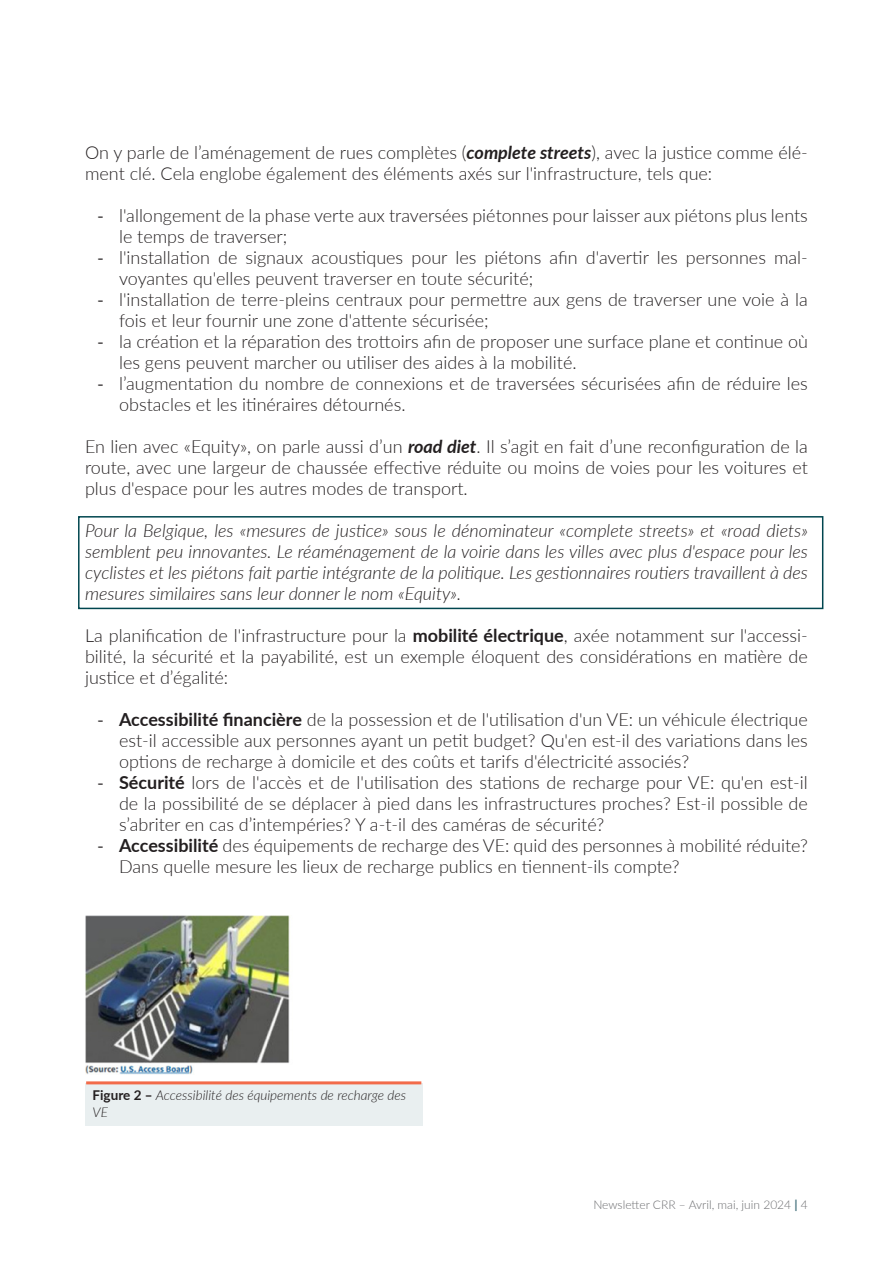
<style>
.page{position:relative;width:893px;height:1263px;background:#fff}
.page>*{position:absolute;margin:0;border:0;box-sizing:border-box;transform-origin:0 0}
.texte{font:300 18px/21px "Lato";color:#231f20}
.texte-2{font:italic 300 18px/21px "Lato";color:#231f20;text-align:justify}
.legend{font:italic 300 13.5px/16.5px "Lato";color:#231f20}
.t1{font:300 12px "Lato";color:#6c6d70}
.s1{font-weight:700;font-style:italic}
.s2{font-family:"Myriad Pro";font-weight:400}
.s3{font-weight:700}
.s4{font-weight:700;font-style:normal}
.s5{font-weight:800;color:#507b85}
</style>
<div class="page">
<div style="left:78px;top:516px;width:745px;height:93px;border:2px solid #00464f"></div>
<img style="left:85px;top:915px;width:205px;height:160px">
<div style="left:85px;top:1083px;width:337px;height:42px;background:#e9eff0"></div>
<hr style="left:86px;top:1081px;width:335px;height:3px;background:#f26b4a">
<p class="texte" style="left:85px;top:141px;width:724px">On y parle de l’aménagement de rues complètes (<span class="s1">complete streets</span>), avec la justice comme élé&shy;ment clé. Cela englobe également des éléments axés sur l'infrastructure, tels que:</p>
<p class="texte" style="left:119px;top:204px;width:690px;text-indent:-21px"><span class="s2">-</span> l'allongement de la phase verte aux traversées piétonnes pour laisser aux piétons plus lents le temps de traverser;</p>
<p class="texte" style="left:119px;top:246px;width:690px;text-indent:-21px"><span class="s2">-</span> l'installation de signaux acoustiques pour les piétons afin d'avertir les personnes mal&shy;voyantes qu'elles peuvent traverser en toute sécurité;</p>
<p class="texte" style="left:119px;top:288px;width:690px;text-indent:-21px"><span class="s2">-</span> l'installation de terre-pleins centraux pour permettre aux gens de traverser une voie à la fois et leur fournir une zone d'attente sécurisée;</p>
<p class="texte" style="left:119px;top:330px;width:690px;text-indent:-21px"><span class="s2">-</span> la création et la réparation des trottoirs afin de proposer une surface plane et continue où les gens peuvent marcher ou utiliser des aides à la mobilité.</p>
<p class="texte" style="left:119px;top:372px;width:690px;text-indent:-21px"><span class="s2">-</span> l’augmentation du nombre de connexions et de traversées sécurisées afin de réduire les obstacles et les itinéraires détournés.</p>
<p class="texte" style="left:85px;top:435px;width:724px;text-align:justify">En lien avec «Equity», on parle aussi d’un <span class="s1">road diet</span>. Il s’agit en fait d’une reconfiguration de la route, avec une largeur de chaussée effective réduite ou moins de voies pour les voitures et plus d'espace pour les autres modes de transport.</p>
<p class="texte-2" style="left:85px;top:519px;width:724px">Pour la Belgique, les «mesures de justice» sous le dénominateur «complete streets» et «road diets» semblent peu innovantes. Le réaménagement de la voirie dans les villes avec plus d'espace pour les cyclistes et les piétons fait partie intégrante de la politique. Les gestionnaires routiers travaillent à des mesures similaires sans leur donner le nom «Equity».</p>
<p class="texte" style="left:85px;top:624px;width:724px;text-align:justify">La planification de l'infrastructure pour la <span class="s3">mobilité électrique</span>, axée notamment sur l'accessi&shy;bilité, la sécurité et la payabilité, est un exemple éloquent des considérations en matière de justice et d’égalité:</p>
<p class="texte" style="left:119px;top:708px;width:690px;text-align:justify;text-indent:-21px"><span class="s2">-</span> <span class="s3">Accessibilité financière</span> de la possession et de l'utilisation d'un VE: un véhicule électrique est-il accessible aux personnes ayant un petit budget? Qu'en est-il des variations dans les options de recharge à domicile et des coûts et tarifs d'électricité associés?</p>
<p class="texte" style="left:119px;top:771px;width:690px;text-align:justify;text-indent:-21px"><span class="s2">-</span> <span class="s3">Sécurité</span> lors de l'accès et de l'utilisation des stations de recharge pour VE: qu'en est-il de la possibilité de se déplacer à pied dans les infrastructures proches? Est-il possible de s’abriter en cas d’intempéries? Y a-t-il des caméras de sécurité?</p>
<p class="texte" style="left:119px;top:834px;width:690px;text-indent:-21px"><span class="s2">-</span> <span class="s3">Accessibilité</span> des équipements de recharge des VE: quid des personnes à mobilité réduite?<br>Dans quelle mesure les lieux de recharge publics en tiennent-ils compte?</p>
<p class="legend" style="left:93px;top:1086px;width:315px"><span class="s4">Figure 2 –</span> Accessibilité des équipements de recharge des<br>VE</p>
<p class="t1" style="left:593px;top:1196px;width:216px">Newsletter CRR – Avril, mai, juin 2024 <span class="s5">|</span> 4</p>
</div>
